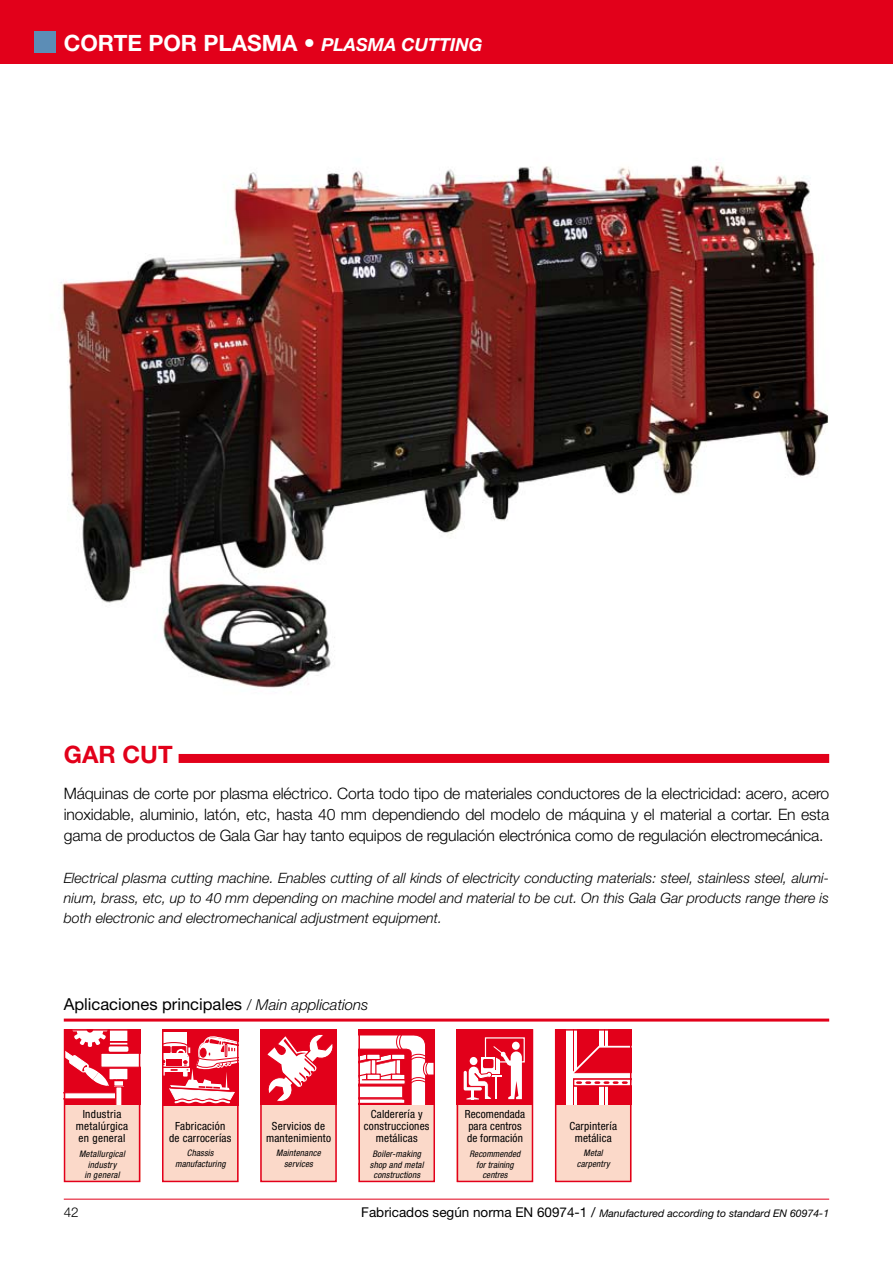
<style>
.page{position:relative;width:893px;height:1263px;background:#fff}
.page>*{position:absolute;margin:0;border:0;box-sizing:border-box;transform-origin:0 0}
.t1{font:700 24px "Helvetica Neue";color:#e2001a}
.t2{font:700 22.5px "Helvetica Neue";color:#fff}
.t3{font:16.5px "Helvetica Neue";color:#000}
.t4{font:300 15.75px/21px "Helvetica Neue";letter-spacing:-.01em;color:#000;text-align:justify}
.t5{font:italic 300 14.25px/20.2px "Helvetica Neue";color:#000;text-align:justify}
.t6{font:300 13.5px "Helvetica Neue";color:#000}
.t7{font:condensed 11.25px/12px "Helvetica Neue";letter-spacing:.02em;color:#000;text-align:center}
.t8{font:italic 10.5px "Helvetica Neue";color:#000}
.t9{font:italic condensed 9px/10.5px "Helvetica Neue";letter-spacing:.02em;color:#000;text-align:center}
.s1{font-style:italic;font-size:18px}
.s2{font-weight:300;font-size:15px}
.s3{font-weight:300;font-style:italic;font-size:15px}
.s4{font-style:normal;font-size:13.5px}
</style>
<div class="page">
<div style="left:0;top:0;width:893px;height:64px;background:#e2001a"></div>
<hr style="left:64px;top:1199px;width:765px;height:1px;background:#e2001a">
<hr style="left:64px;top:1018px;width:765px;height:3px;background:#e2001a">
<img style="left:61px;top:158px;width:767px;height:530px">
<div style="left:179px;top:754px;width:650px;height:9px;background:#e2001a"></div>
<div style="left:34px;top:31px;width:21px;height:21px;background:#5c8db6"></div>
<svg style="left:67px;top:1032px;width:70px;height:73px"></svg>
<div style="left:108px;top:1045px;width:21px;height:8px;background:#fff;border-radius:3px"></div>
<div style="left:107px;top:1044px;width:23px;height:9px;border:2px solid #e2001a;border-radius:3px"></div>
<div style="left:64px;top:1106px;width:76px;height:76px;background:#fbd9c9"></div>
<div style="left:64px;top:1029px;width:76px;height:153px;border:2px solid #e2001a"></div>
<div style="left:260px;top:1029px;width:77px;height:77px;background:#e2001a"></div>
<svg style="left:267px;top:1034px;width:66px;height:68px"></svg>
<div style="left:260px;top:1106px;width:77px;height:76px;background:#fbd9c9"></div>
<div style="left:260px;top:1029px;width:77px;height:153px;border:2px solid #e2001a"></div>
<svg style="left:361px;top:1032px;width:71px;height:74px"></svg>
<div style="left:358px;top:1106px;width:77px;height:76px;background:#fbd9c9"></div>
<div style="left:358px;top:1029px;width:77px;height:153px;border:2px solid #e2001a"></div>
<div style="left:457px;top:1029px;width:76px;height:77px;background:#e2001a"></div>
<svg style="left:464px;top:1037px;width:61px;height:63px"></svg>
<div style="left:457px;top:1106px;width:76px;height:76px;background:#fbd9c9"></div>
<div style="left:457px;top:1029px;width:76px;height:153px;border:2px solid #e2001a"></div>
<div style="left:555px;top:1029px;width:76px;height:76px;background:#e2001a"></div>
<div style="left:567px;top:1029px;width:6px;height:76px;background:#fff"></div>
<div style="left:599px;top:1029px;width:5px;height:76px;background:#fff"></div>
<hr style="left:605px;top:1029px;width:2px;height:76px;background:#fff">
<hr style="left:574px;top:1029px;width:3px;height:76px;background:#fff">
<svg style="left:573px;top:1045px;width:55px;height:41px"></svg>
<div style="left:555px;top:1106px;width:76px;height:76px;background:#fbd9c9"></div>
<div style="left:555px;top:1029px;width:76px;height:153px;border:2px solid #e2001a"></div>
<div style="left:162px;top:1106px;width:77px;height:76px;background:#fbd9c9"></div>
<div style="left:162px;top:1029px;width:77px;height:77px;background:#e2001a"></div>
<div style="left:162px;top:1032px;width:25px;height:24px;background:#fff"></div>
<svg style="left:165px;top:1036px;width:71px;height:68px"></svg>
<div style="left:162px;top:1029px;width:77px;height:153px;border:2px solid #e2001a"></div>
<h2 class="t2" style="left:64px;top:29px;width:420px">CORTE POR PLASMA • <span class="s1">PLASMA CUTTING</span></h2>
<h1 class="t1" style="left:64px;top:739px;width:110px">GAR CUT</h1>
<p class="t4" style="left:64px;top:783px;width:767px">Máquinas de corte por plasma eléctrico. Corta todo tipo de materiales conductores de la electricidad: acero, acero inoxidable, aluminio, latón, etc, hasta 40 mm dependiendo del modelo de máquina y el material a cortar. En esta gama de productos de Gala Gar hay tanto equipos de regulación electrónica como de regulación electromecánica.</p>
<p class="t5" style="left:64px;top:867px;width:767px">Electrical plasma cutting machine. Enables cutting of all kinds of electricity conducting materials: steel, stainless steel, alumi&shy;nium, brass, etc, up to 40 mm depending on machine model and material to be cut. On this Gala Gar products range there is both electronic and electromechanical adjustment equipment.</p>
<p class="t3" style="left:64px;top:994px;width:306px">Aplicaciones principales <span class="s2">/</span> <span class="s3">Main applications</span></p>
<p class="t7" style="left:76px;top:1108px;width:54px">Industria metalúrgica en general</p>
<p class="t9" style="left:79px;top:1149px;width:48px">Metallurgical industry<br>in general</p>
<p class="t7" style="left:169px;top:1120px;width:64px">Fabricación de carrocerías</p>
<p class="t9" style="left:175px;top:1148px;width:52px">Chassis manufacturing</p>
<p class="t7" style="left:266px;top:1120px;width:66px">Servicios de mantenimiento</p>
<p class="t9" style="left:276px;top:1148px;width:46px">Maintenance services</p>
<p class="t7" style="left:364px;top:1108px;width:67px">Calderería y construcciones metálicas</p>
<p class="t9" style="left:370px;top:1149px;width:55px">Boiler-making shop and metal constructions</p>
<p class="t7" style="left:465px;top:1108px;width:62px;text-align:left">Recomendada para centros de formación</p>
<p class="t9" style="left:469px;top:1149px;width:52px">Recommended for training centres</p>
<p class="t7" style="left:569px;top:1120px;width:49px">Carpintería metálica</p>
<p class="t9" style="left:577px;top:1148px;width:35px">Metal carpentry</p>
<p class="t6" style="left:64px;top:1204px;width:17px">42</p>
<p class="t8" style="left:361px;top:1207px;width:469px"><span class="s4">Fabricados según norma EN 60974-1 /</span> Manufactured according to standard EN 60974-1</p>
</div>
